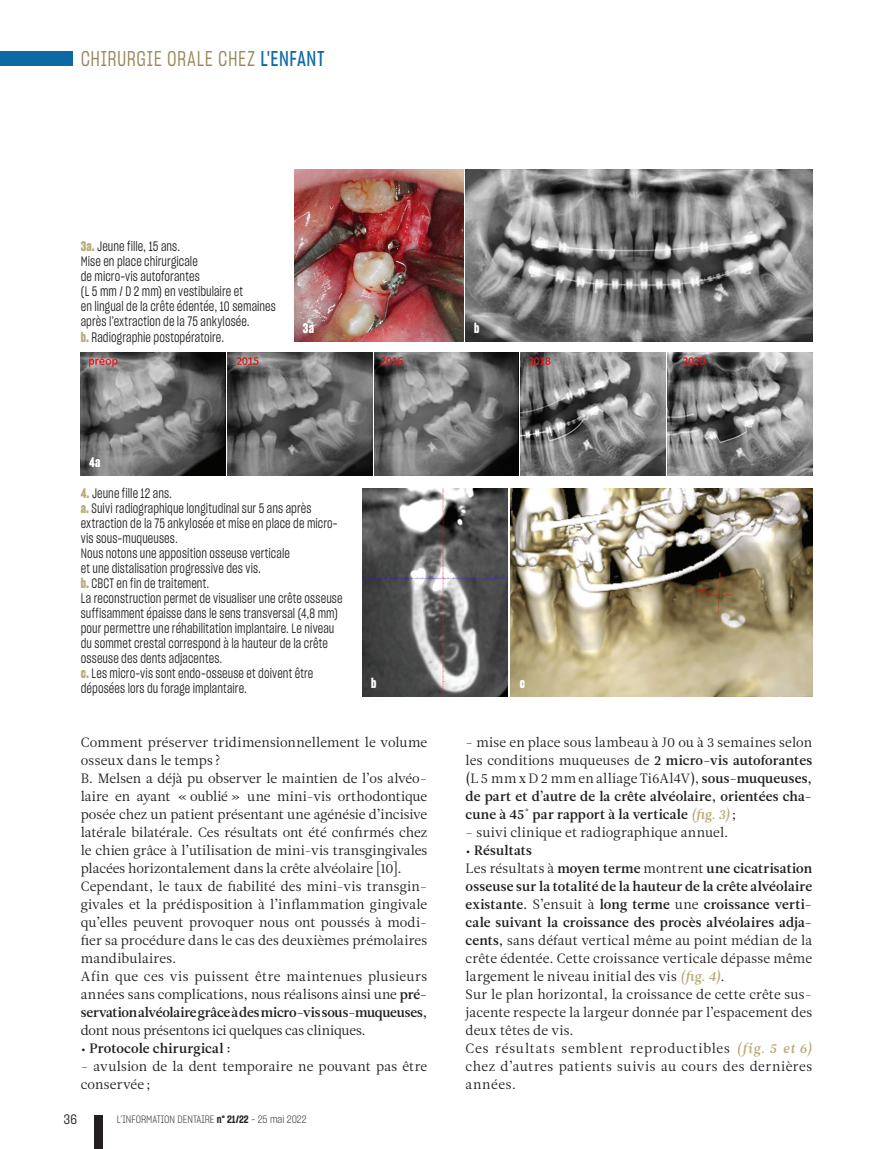
<style>
.page{position:relative;width:893px;height:1149px;background:#fff}
.page>*{position:absolute;margin:0;border:0;box-sizing:border-box;transform-origin:0 0}
.t1{font:21px "Sharp Grotesk Book 15";letter-spacing:.03em;color:#97885b;scale:.9 1}
.t2{font:13.5px/18px "Leitura News Roman 1";letter-spacing:.005em;color:#231f20}
.t3{font:13.5px/15px "Sharp Grotesk Book 15";letter-spacing:.01em;color:#231f20;scale:.88 1}
.t4{font:13.5px/18px "Leitura News Roman 3";letter-spacing:.01em;color:#231f20}
.t5{font:13.5px "Leitura News Roman 3";letter-spacing:-.015em;color:#231f20}
.t6{font:13.5px "Leitura News Roman 1";letter-spacing:-.02em;color:#231f20}
.t7{font:13.5px "Sharp Grotesk Bold 15";color:#fff;scale:.88 1}
.t8{font:13.5px "Sharp Grotesk Book 15";letter-spacing:.01em;color:#231f20}
.t9{font:10.5px "Sharp Grotesk Light 15";color:#231f20}
.s1{font-family:"Sharp Grotesk Medium 15";color:#0c69a4}
.s2{font-family:"Sharp Grotesk Bold 15";color:#b6ab79}
.s3{font-family:"Leitura News Roman 3"}
.s4{font-family:"Sharp Grotesk Semi Bold 15"}
.s5{font-family:"Leitura News Roman 1"}
.s6{font-family:"Leitura News Italic 3";color:#b6ab79}
</style>
<div class="page">
<div style="left:0;top:51px;width:72px;height:15px;background:#0c69a4"></div>
<div style="left:94px;top:1114px;width:8px;height:34px;background:#231f20"></div>
<img style="left:466px;top:170px;width:346px;height:171px">
<img style="left:294px;top:170px;width:169px;height:171px">
<img style="left:81px;top:352px;width:144px;height:123px">
<img style="left:227px;top:352px;width:145px;height:123px">
<img style="left:374px;top:352px;width:145px;height:123px">
<img style="left:521px;top:352px;width:144px;height:123px">
<img style="left:668px;top:352px;width:144px;height:123px">
<img style="left:363px;top:488px;width:144px;height:208px">
<img style="left:510px;top:488px;width:302px;height:208px">
<h1 class="t1" style="left:81px;top:44px;width:272px">CHIRURGIE ORALE CHEZ <span class="s1">L'ENFANT</span></h1>
<p class="t3" style="left:81px;top:238px;width:223px"><span class="s2">3a.</span> Jeune fille, 15 ans.<br>Mise en place chirurgicale<br>de micro-vis autoforantes<br>(L 5 mm / D 2 mm) en vestibulaire et<br>en lingual de la crête édentée, 10 semaines après l’extraction de la 75 ankylosée.<br><span class="s2">b.</span> Radiographie postopératoire.</p>
<p class="t7" style="left:303px;top:319px;width:14px">3a</p>
<p class="t7" style="left:474px;top:319px;width:8px">b</p>
<p class="t7" style="left:89px;top:452px;width:14px">4a</p>
<p class="t3" style="left:81px;top:485px;width:299px"><span class="s2">4.</span> Jeune fille 12 ans.<br><span class="s2">a.</span> Suivi radiographique longitudinal sur 5 ans après extraction de la 75 ankylosée et mise en place de micro&shy;vis sous-muqueuses.<br>Nous notons une apposition osseuse verticale<br>et une distalisation progressive des vis.<br><span class="s2">b.</span> CBCT en fin de traitement.<br>La reconstruction permet de visualiser une crête osseuse suffisamment épaisse dans le sens transversal (4,8 mm) pour permettre une réhabilitation implantaire. Le niveau du sommet crestal correspond à la hauteur de la crête osseuse des dents adjacentes.<br><span class="s2">c.</span> Les micro-vis sont endo-osseuse et doivent être déposées lors du forage implantaire.</p>
<p class="t7" style="left:371px;top:673px;width:8px">b</p>
<p class="t7" style="left:520px;top:673px;width:7px">c</p>
<p class="t2" style="left:81px;top:733px;width:348px">Comment préserver tridimensionnellement le volume osseux dans le temps ?<br>B. Melsen a déjà pu observer le maintien de l’os alvéo&shy;laire en ayant « oublié » une mini-vis orthodontique posée chez un patient présentant une agénésie d’incisive latérale bilatérale. Ces résultats ont été confirmés chez le chien grâce à l’utilisation de mini-vis transgingivales placées horizontalement dans la crête alvéolaire [10].<br>Cependant, le taux de fiabilité des mini-vis transgin&shy;givales et la prédisposition à l’inflammation gingivale qu’elles peuvent provoquer nous ont poussés à modi&shy;fier sa procédure dans le cas des deuxièmes prémolaires mandibulaires.<br>Afin que ces vis puissent être maintenues plusieurs années sans complications, nous réalisons ainsi une <span class="s3">pré-</span></p>
<p class="t5" style="left:81px;top:1003px;width:348px">servation alvéolaire grâce à des micro-vis sous-muqueuses,</p>
<p class="t6" style="left:81px;top:1021px;width:287px">dont nous présentons ici quelques cas cliniques.</p>
<p class="t4" style="left:81px;top:1039px;width:152px">• Protocole chirurgical :</p>
<p class="t2" style="left:81px;top:1057px;width:348px">- avulsion de la dent temporaire ne pouvant pas être conservée ;</p>
<p class="t8" style="left:64px;top:1109px;width:15px">36</p>
<p class="t9" style="left:117px;top:1111px;width:191px">L’INFORMATION DENTAIRE <span class="s4">n° 21/22</span> - 25 mai 2022</p>
<p class="t2" style="left:466px;top:733px;width:348px;text-align:justify">- mise en place sous lambeau à J0 ou à 3 semaines selon les conditions muqueuses de <span class="s3">2 micro-vis autoforantes </span>(L 5 mm x D 2 mm en alliage Ti6Al4V), <span class="s3">sous-muqueuses,</span></p>
<p class="t4" style="left:466px;top:787px;width:348px">de part et d<span class="s5">’</span>autre de la crête alvéolaire, orientées cha&shy;cune à 45° par rapport à la verticale <span class="s6">(fig. 3)</span><span class="s5">;</span></p>
<p class="t2" style="left:466px;top:823px;width:264px">- suivi clinique et radiographique annuel.</p>
<p class="t4" style="left:466px;top:841px;width:348px">• Résultats<br><span class="s5">Les résultats à</span> moyen terme <span class="s5">montrent</span> une cicatrisation osseuse sur la totalité de la hauteur de la crête alvéolaire existante. <span class="s5">S’ensuit à</span> long terme <span class="s5">une</span> croissance verti&shy;cale suivant la croissance des procès alvéolaires adja-</p>
<p class="t2" style="left:466px;top:931px;width:348px"><span class="s3">cents,</span> sans défaut vertical même au point médian de la crête édentée. Cette croissance verticale dépasse même largement le niveau initial des vis <span class="s6">(fig. 4)</span>.<br>Sur le plan horizontal, la croissance de cette crête sus&shy;jacente respecte la largeur donnée par l’espacement des deux têtes de vis.<br>Ces résultats semblent reproductibles <span class="s6">(fig. 5 et 6) </span>chez d’autres patients suivis au cours des dernières années.</p>
</div>
